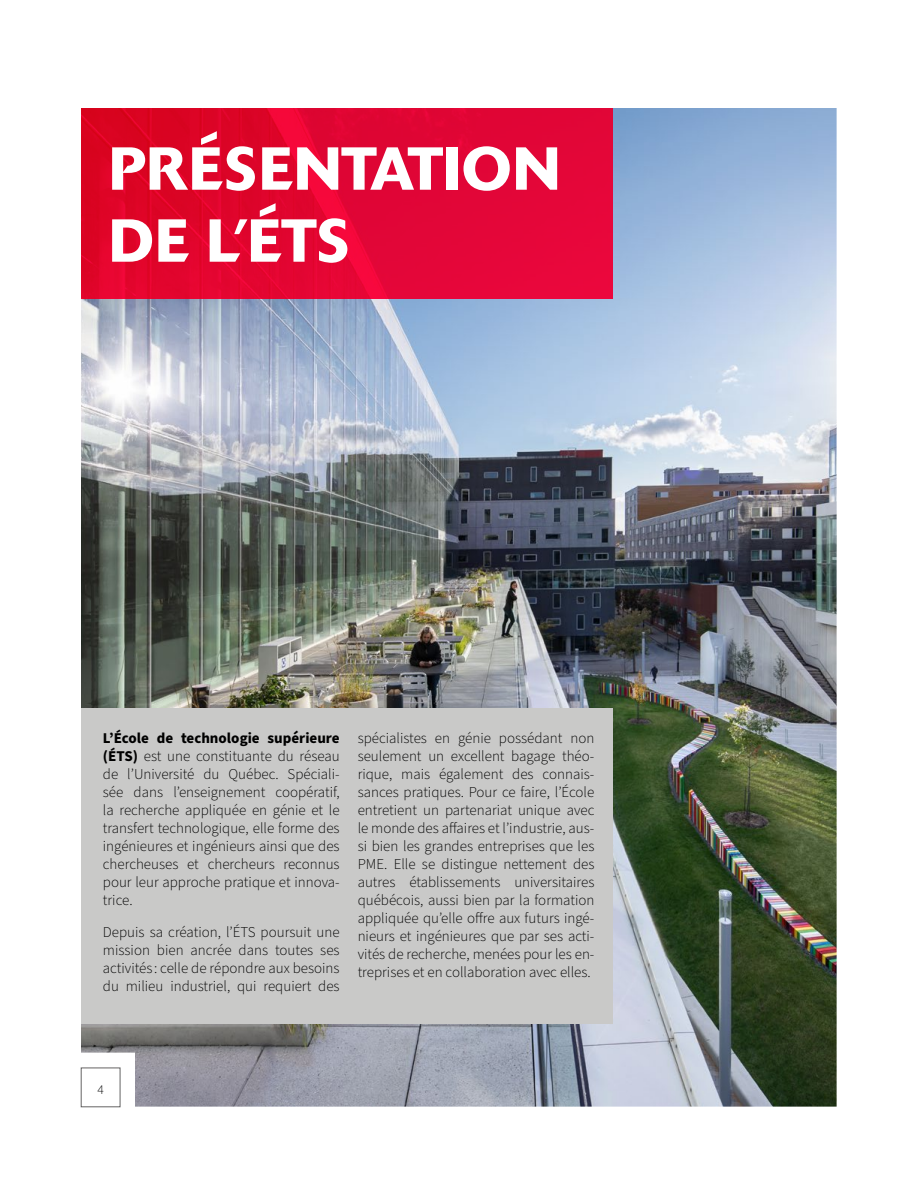
<style>
.page{position:relative;width:918px;height:1188px;background:#fff}
.page>*{position:absolute;margin:0;border:0;box-sizing:border-box;transform-origin:0 0}
.t1{font:500 60px/72px "Delta";letter-spacing:.01em;color:#fff}
.texteboite_gris{font:300 15px/18px "Source Sans Pro";color:#000;text-align:justify}
.TexteRegulier{font:300 15px/18px "Source Sans Pro";color:#000;text-align:justify}
.t2{font:300 13.5px "Source Sans Pro";color:#000}
.s1{font-weight:700}
</style>
<div class="page">
<img style="left:81px;top:108px;width:756px;height:999px">
<svg style="left:81px;top:108px;width:531px;height:190px;background:#e20531"></svg>
<div style="left:81px;top:708px;width:531px;height:316px;background:#c9c9c8"></div>
<h2 class="t1" style="left:109px;top:133px;width:453px">PRÉSENTATION<br>DE L’ÉTS</h2>
<p class="TexteRegulier" style="left:103px;top:730px;width:238px"><span class="s1">L’École de technologie supérieure (ÉTS)</span> est une constituante du réseau de l’Université du Québec. Spéciali&shy;sée dans l’enseignement coopératif, la recherche appliquée en génie et le transfert technologique, elle forme des ingénieures et ingénieurs ainsi que des chercheuses et chercheurs reconnus pour leur approche pratique et innova&shy;trice.</p>
<p class="texteboite_gris" style="left:103px;top:923px;width:238px">Depuis sa création, l’ÉTS poursuit une mission bien ancrée dans toutes ses activités : celle de répondre aux besoins du milieu industriel, qui requiert des</p>
<p class="texteboite_gris" style="left:358px;top:730px;width:238px">spécialistes en génie possédant non seulement un excellent bagage théo&shy;rique, mais également des connais&shy;sances pratiques. Pour ce faire, l’École entretient un partenariat unique avec le monde des affaires et l’industrie, aus&shy;si bien les grandes entreprises que les PME. Elle se distingue nettement des autres établissements universitaires québécois, aussi bien par la formation appliquée qu’elle offre aux futurs ingé&shy;nieurs et ingénieures que par ses acti&shy;vités de recherche, menées pour les en&shy;treprises et en collaboration avec elles.</p>
<p class="t2" style="left:97px;top:1081px;width:8px">4</p>
</div>
